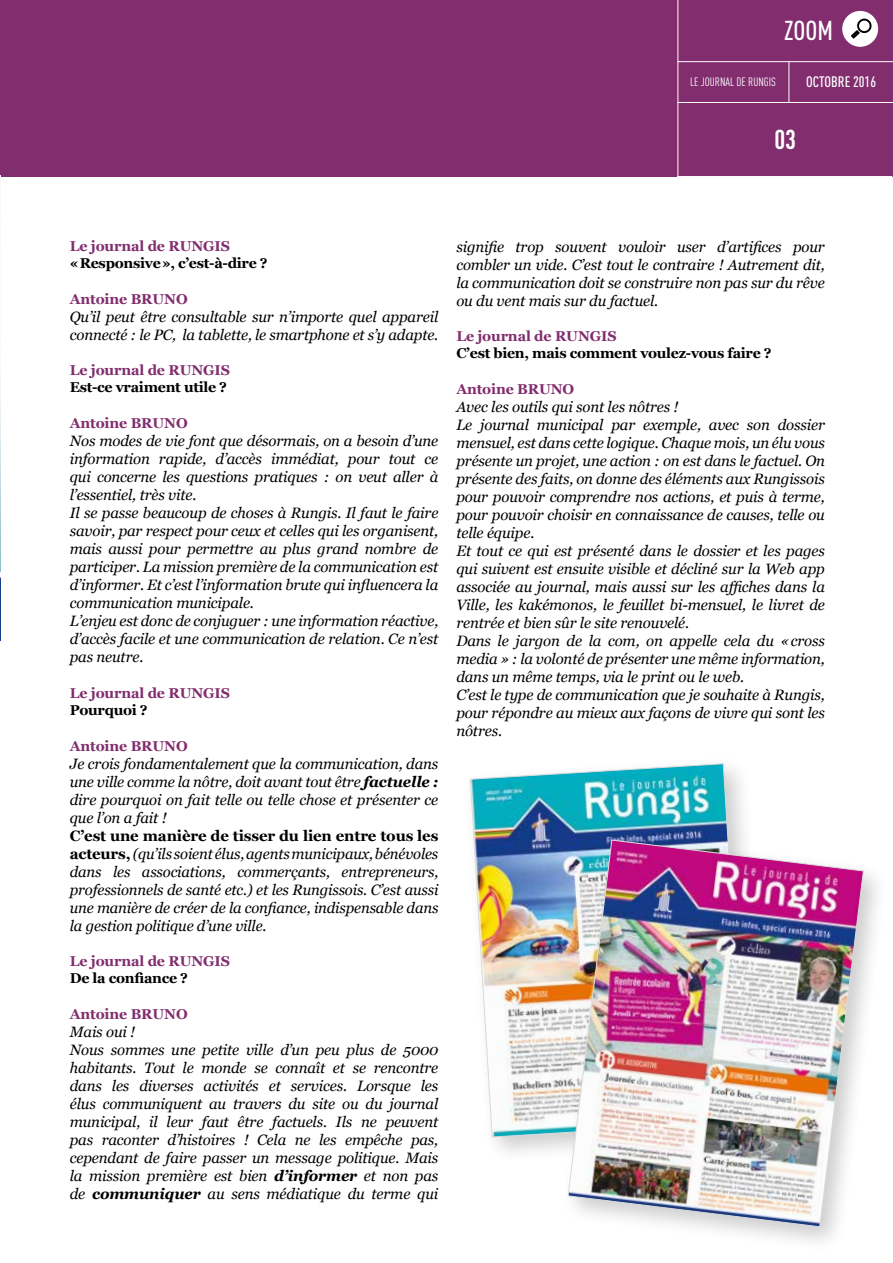
<style>
.page{position:relative;width:893px;height:1263px;background:#fff}
.page>*{position:absolute;margin:0;border:0;box-sizing:border-box;transform-origin:0 0}
.t1{font:500 27px "DIN Cond";color:#fff}
.t2{font:700 27px "DIN Cond";color:#fff}
.t3{font:italic 15px/18px "Georgia";letter-spacing:-.01em;color:#000}
.t4{font:500 15px "DIN Cond";color:#fff}
.t5{font:700 14.25px "Georgia";letter-spacing:-.01em;color:#812d6e}
.t6{font:700 14.25px "Georgia";letter-spacing:-.02em;color:#000}
.t7{font:12px "DIN Cond";color:#fff}
.s1{font-weight:700}
.s2{font-weight:700;font-style:normal}
</style>
<div class="page">
<div style="left:677px;top:0;width:216px;height:176px;background:#812d6e"></div>
<div style="left:0;top:0;width:677px;height:176px;background:#812d6e"></div>
<div style="left:842px;top:11px;width:36px;height:36px;background:#fff;border-radius:50%"></div>
<svg style="left:851px;top:19px;width:21px;height:20px"></svg>
<hr style="left:677px;top:61px;width:216px;height:1px;background:#fff">
<hr style="left:677px;top:102px;width:216px;height:1px;background:#fff">
<hr style="left:789px;top:62px;width:1px;height:41px;background:#fff">
<hr style="left:677px;top:0;width:1px;height:176px;background:#fff">
<img style="left:0;top:370px;width:1px;height:270px">
<div style="left:462px;top:755px;width:310px;height:408px;background:#000;opacity:.2"></div>
<img style="left:469px;top:763px;width:277px;height:375px">
<div style="left:560px;top:832px;width:329px;height:421px;background:#000;opacity:.2"></div>
<img style="left:567px;top:839px;width:297px;height:388px">
<h1 class="t1" style="left:784px;top:14px;width:50px">ZOOM</h1>
<p class="t7" style="left:690px;top:75px;width:87px">LE JOURNAL DE RUNGIS</p>
<p class="t4" style="left:806px;top:73px;width:71px">OCTOBRE 2016</p>
<h1 class="t2" style="left:774px;top:123px;width:23px">03</h1>
<p class="t5" style="left:70px;top:235px;width:162px">Le journal de RUNGIS</p>
<p class="t6" style="left:70px;top:252px;width:199px">«Responsive», c’est-à-dire ?</p>
<p class="t5" style="left:70px;top:288px;width:119px">Antoine BRUNO</p>
<p class="t3" style="left:70px;top:307px;width:370px">Qu’il peut être consultable sur n’importe quel appareil connecté : le PC, la tablette, le smartphone et s’y adapte.</p>
<p class="t5" style="left:70px;top:360px;width:162px">Le journal de RUNGIS</p>
<p class="t6" style="left:70px;top:377px;width:159px">Est-ce vraiment utile ?</p>
<p class="t5" style="left:70px;top:413px;width:119px">Antoine BRUNO</p>
<p class="t3" style="left:70px;top:432px;width:370px">Nos modes de vie font que désormais, on a besoin d’une information rapide, d’accès immédiat, pour tout ce qui concerne les questions pratiques : on veut aller à l’essentiel, très vite.<br>Il se passe beaucoup de choses à Rungis. Il faut le faire savoir, par respect pour ceux et celles qui les organisent, mais aussi pour permettre au plus grand nombre de participer. La mission première de la communication est d’informer. Et c’est l’information brute qui influencera la communication municipale.<br>L’enjeu est donc de conjuguer : une information réactive, d’accès facile et une communication de relation. Ce n’est pas neutre.</p>
<p class="t5" style="left:70px;top:682px;width:162px">Le journal de RUNGIS</p>
<p class="t6" style="left:70px;top:699px;width:79px">Pourquoi ?</p>
<p class="t5" style="left:70px;top:735px;width:119px">Antoine BRUNO</p>
<p class="t3" style="left:70px;top:754px;width:370px;text-align:justify">Je crois fondamentalement que la communication, dans une ville comme la nôtre, doit avant tout être <span class="s1">factuelle : </span>dire pourquoi on fait telle ou telle chose et présenter ce que l’on a fait !</p>
<p class="t3" style="left:70px;top:826px;width:370px;text-align:justify"><span class="s2">C’est une manière de tisser du lien entre tous les acteurs,</span>(qu’ils soient élus, agents municipaux, bénévoles dans les associations, commerçants, entrepreneurs, professionnels de santé etc.) et les Rungissois. C’est aussi une manière de créer de la confiance, indispensable dans la gestion politique d’une ville.</p>
<p class="t5" style="left:70px;top:950px;width:162px">Le journal de RUNGIS</p>
<p class="t6" style="left:70px;top:967px;width:120px">De la confiance ?</p>
<p class="t5" style="left:70px;top:1003px;width:119px">Antoine BRUNO</p>
<p class="t3" style="left:70px;top:1022px;width:370px">Mais oui !<br>Nous sommes une petite ville d’un peu plus de 5000 habitants. Tout le monde se connaît et se rencontre dans les diverses activités et services. Lorsque les élus communiquent au travers du site ou du journal municipal, il leur faut être factuels. Ils ne peuvent pas raconter d’histoires ! Cela ne les empêche pas, cependant de faire passer un message politique. Mais la mission première est bien <span class="s1">d’informer</span> et non pas de <span class="s1">communiquer</span> au sens médiatique du terme qui</p>
<p class="t3" style="left:456px;top:237px;width:370px;text-align:justify">signifie trop souvent vouloir user d’artifices pour combler un vide. C’est tout le contraire ! Autrement dit, la communication doit se construire non pas sur du rêve ou du vent mais sur du factuel.</p>
<p class="t5" style="left:456px;top:325px;width:162px">Le journal de RUNGIS</p>
<p class="t6" style="left:456px;top:342px;width:317px">C’est bien, mais comment voulez-vous faire ?</p>
<p class="t5" style="left:456px;top:378px;width:119px">Antoine BRUNO</p>
<p class="t3" style="left:456px;top:397px;width:370px">Avec les outils qui sont les nôtres !<br>Le journal municipal par exemple, avec son dossier mensuel, est dans cette logique. Chaque mois, un élu vous présente un projet, une action : on est dans le factuel. On présente des faits, on donne des éléments aux Rungissois pour pouvoir comprendre nos actions, et puis à terme, pour pouvoir choisir en connaissance de causes, telle ou telle équipe.<br>Et tout ce qui est présenté dans le dossier et les pages qui suivent est ensuite visible et décliné sur la Web app associée au journal, mais aussi sur les affiches dans la Ville, les kakémonos, le feuillet bi-mensuel, le livret de rentrée et bien sûr le site renouvelé.<br>Dans le jargon de la com, on appelle cela du «cross media » : la volonté de présenter une même information, dans un même temps, via le print ou le web.<br>C’est le type de communication que je souhaite à Rungis, pour répondre au mieux aux façons de vivre qui sont les nôtres.</p>
</div>
